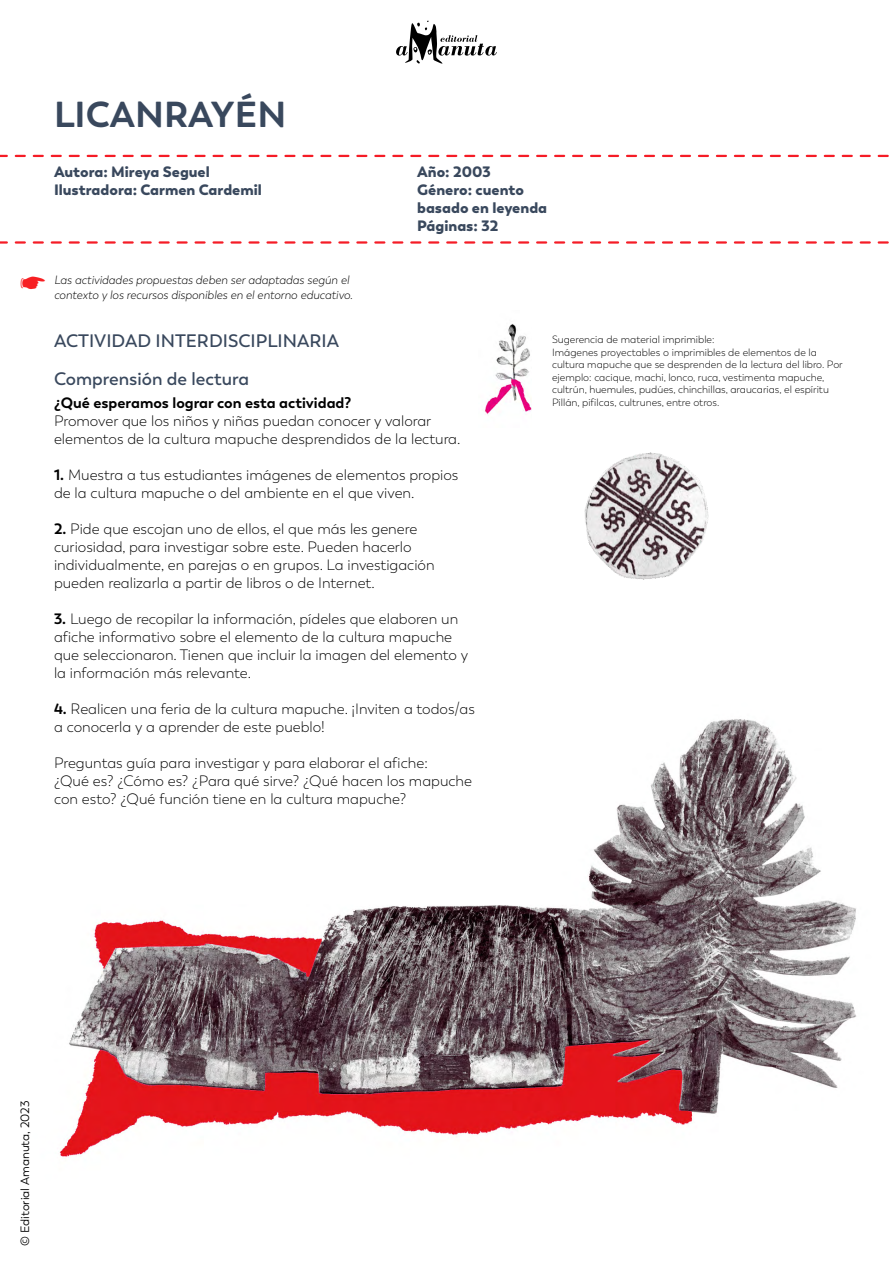
<style>
.page{position:relative;width:893px;height:1263px;background:#fff}
.page>*{position:absolute;margin:0;border:0;box-sizing:border-box;transform-origin:0 0}
.t1{font:700 36px "Boston";color:#39485d}
.t2{font:600 18px/38.5px "Boston";color:#39485d}
.t3{font:300 15px/18px "Boston";color:#000}
.t4{font:900 15px/18px "Boston";color:#39485d}
.t5{font:700 15px "Boston";color:#000}
.t6{font:italic 300 12px/14.4px "Boston";color:#000}
.t7{font:12px "Boston";color:#000}
.t8{font:300 10.5px/12.6px "Boston";color:#000}
.s1{font-weight:700}
</style>
<div class="page">
<svg style="left:396px;top:21px;width:101px;height:43px"></svg>
<svg style="left:0;top:241px;width:889px;height:3px"></svg>
<svg style="left:0;top:155px;width:889px;height:2px"></svg>
<img style="left:59px;top:719px;width:798px;height:438px">
<img style="left:584px;top:452px;width:125px;height:128px">
<img style="left:485px;top:324px;width:46px;height:91px">
<h1 class="t1" style="left:54px;top:93px;width:234px">LICANRAYÉN</h1>
<p class="t4" style="left:54px;top:163px;width:209px">Autora: Mireya Seguel<br>Ilustradora: Carmen Cardemil</p>
<p class="t4" style="left:417px;top:163px;width:131px">Año: 2003<br>Género: cuento basado en leyenda<br>Páginas: 32</p>
<p class="t6" style="left:54px;top:273px;width:300px">Las actividades propuestas deben ser adaptadas según el contexto y los recursos disponibles en el entorno educativo.</p>
<p class="t2" style="left:54px;top:322px;width:287px">ACTIVIDAD INTERDISCIPLINARIA<br>Comprensión de lectura</p>
<p class="t5" style="left:54px;top:393px;width:299px">¿Qué esperamos lograr con esta actividad?</p>
<p class="t3" style="left:54px;top:412px;width:408px">Promover que los niños y niñas puedan conocer y valorar elementos de la cultura mapuche desprendidos de la lectura.</p>
<p class="t3" style="left:54px;top:466px;width:406px"><span class="s1">1.</span> Muestra a tus estudiantes imágenes de elementos propios de la cultura mapuche o del ambiente en el que viven.</p>
<p class="t3" style="left:54px;top:520px;width:382px"><span class="s1">2.</span> Pide que escojan uno de ellos, el que más les genere curiosidad, para investigar sobre este. Pueden hacerlo individualmente, en parejas o en grupos. La investigación pueden realizarla a partir de libros o de Internet.</p>
<p class="t3" style="left:54px;top:610px;width:416px"><span class="s1">3.</span> Luego de recopilar la información, pídeles que elaboren un afiche informativo sobre el elemento de la cultura mapuche que seleccionaron. Tienen que incluir la imagen del elemento y la información más relevante.</p>
<p class="t3" style="left:54px;top:700px;width:422px"><span class="s1">4.</span> Realicen una feria de la cultura mapuche. ¡Inviten a todos/as a conocerla y a aprender de este pueblo!</p>
<p class="t3" style="left:54px;top:754px;width:420px">Preguntas guía para investigar y para elaborar el afiche:<br>¿Qué es? ¿Cómo es? ¿Para qué sirve? ¿Qué hacen los mapuche con esto? ¿Qué función tiene en la cultura mapuche?</p>
<p class="t8" style="left:552px;top:333px;width:292px">Sugerencia de material imprimible:<br>Imágenes proyectables o imprimibles de elementos de la cultura mapuche que se desprenden de la lectura del libro. Por ejemplo: cacique, machi, lonco, ruca, vestimenta mapuche, cultrún, huemules, pudúes, chinchillas, araucarias, el espíritu Pillán, pifilcas, cultrunes, entre otros.</p>
<p class="t7" style="left:18px;top:1107px;width:8px;rotate:-90deg">2</p>
<p class="t7" style="left:18px;top:1246px;width:147px;rotate:-90deg">© Editorial Amanuta, 2023</p>
</div>
